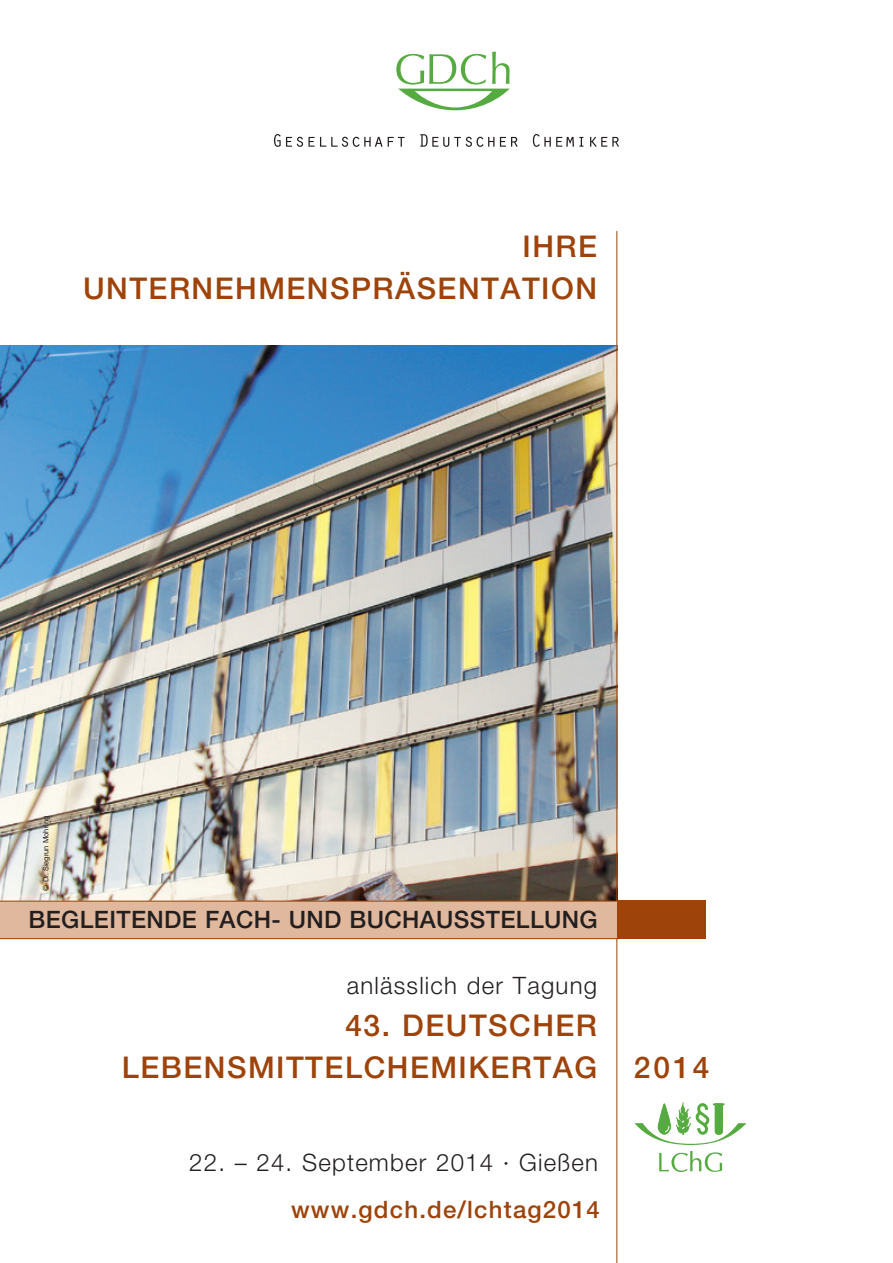
<style>
.page{position:relative;width:893px;height:1263px;background:#fff}
.page>*{position:absolute;margin:0;border:0;box-sizing:border-box;transform-origin:0 0}
.t1{font:500 30px/42px "Helvetica Neue";letter-spacing:.05em;color:#9e4309;text-align:right}
.t2{font:300 24px "Helvetica Neue";letter-spacing:.05em;color:#231f20}
.t3{font:500 24px "Helvetica Neue";letter-spacing:.015em;color:#231f20}
.t4{font:500 24px "Helvetica Neue";letter-spacing:.05em;color:#9e4309}
.t5{font:7.5px "Helvetica Neue";color:#231f20}
</style>
<div class="page">
<img style="left:0;top:346px;width:617px;height:555px">
<hr style="left:617px;top:231px;width:1px;height:1032px;background:#9e4309">
<svg style="left:274px;top:134px;width:131px;height:13px"></svg>
<svg style="left:420px;top:134px;width:74px;height:13px"></svg>
<svg style="left:500px;top:137px;width:18px;height:10px"></svg>
<svg style="left:533px;top:134px;width:50px;height:13px"></svg>
<svg style="left:590px;top:137px;width:29px;height:10px"></svg>
<svg style="left:396px;top:52px;width:114px;height:58px"></svg>
<div style="left:0;top:901px;width:617px;height:38px;background:#dfb89d"></div>
<div style="left:617px;top:901px;width:89px;height:38px;background:#9e4309"></div>
<svg style="left:659px;top:1151px;width:63px;height:21px"></svg>
<svg style="left:634px;top:1102px;width:112px;height:43px"></svg>
<p class="t1" style="left:83px;top:225px;width:516px">IHRE<br>UNTERNEHMENSPRÄSENTATION</p>
<p class="t5" style="left:41px;top:890px;width:76px;rotate:-90deg">© Dr. Siegrun Mohring</p>
<p class="t3" style="left:28px;top:905px;width:503px">BEGLEITENDE FACH- UND BUCHAUSSTELLU</p>
<p class="t3" style="left:562px;top:905px;width:37px">NG</p>
<p class="t2" style="left:347px;top:971px;width:252px">anlässlich der Tagung</p>
<p class="t1" style="left:122px;top:1004px;width:589px;text-align:left;text-indent:224px">43. DEUTSCHER<br>LEBENSMITTELCHEMIKERTAG 2014</p>
<p class="t2" style="left:189px;top:1148px;width:410px">22. – 24. September 2014 · Gießen</p>
<p class="t4" style="left:291px;top:1195px;width:310px">WWW.GDCH.DE/LCHTAG2014</p>
</div>
